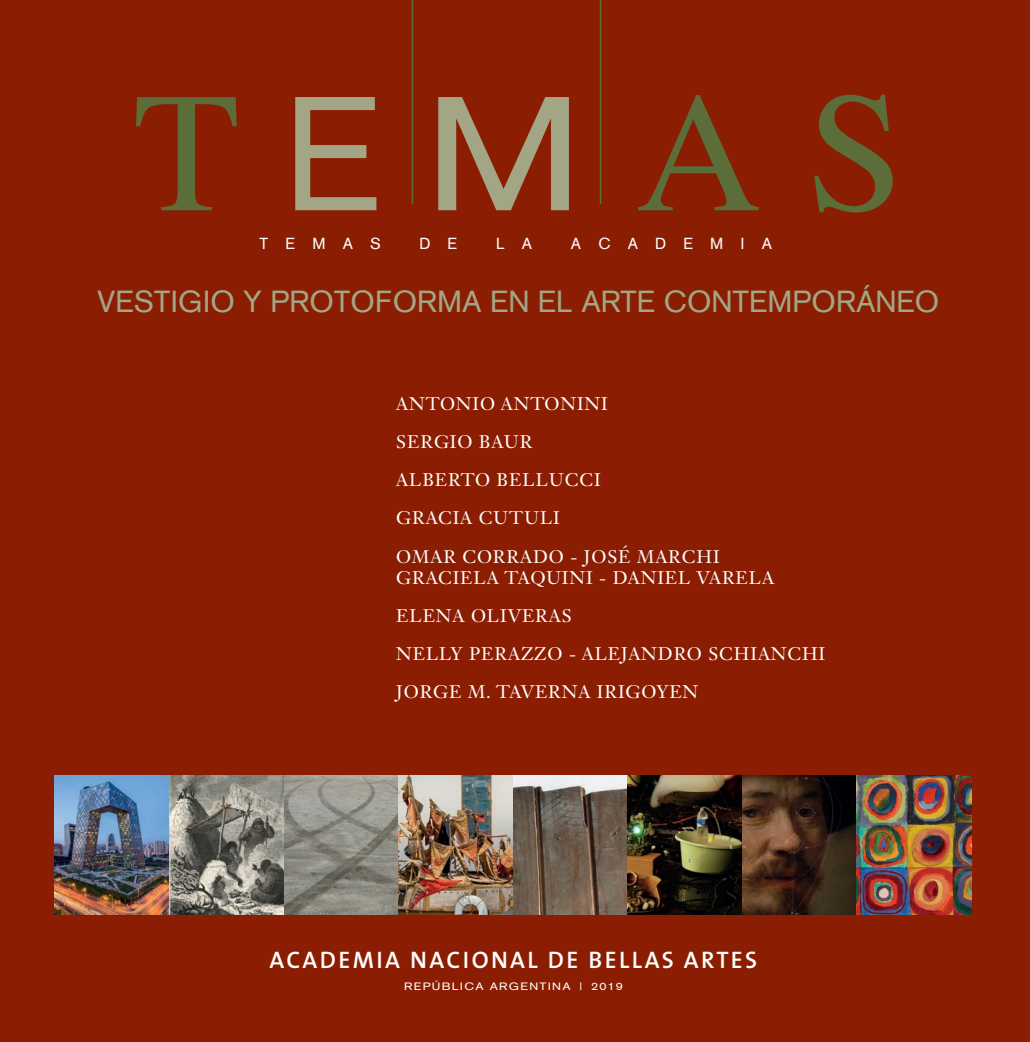
<style>
.page{position:relative;width:1030px;height:1042px;background:#fff}
.page>*{position:absolute;margin:0;border:0;box-sizing:border-box;transform-origin:0 0}
.t1{font:171px "Times";color:#5b6d38}
.t2{font:30px "Akzidenz Grotesk";color:#a2a685}
.t3{font:24px "The Sans Semi Bold Caps";letter-spacing:.1em;color:#fff}
.t4{font:18px/38px "Janson Text LT Std";letter-spacing:.05em;color:#fff}
.t5{font:15.75px "Akzidenz Grotesk";letter-spacing:1.09em;color:#fff}
.t6{font:10.5px "Akzidenz Grotesk";letter-spacing:.1em;color:#fff;scale:1.2 1}
.s1{font-family:"Akzidenz Grotesk";font-size:159px;color:#a2a685}
</style>
<div class="page">
<div style="left:0;top:0;width:1029px;height:1042px;background:#8b1e02"></div>
<hr style="left:411px;top:0;width:2px;height:204px;background:#5b6d38">
<hr style="left:599px;top:0;width:2px;height:204px;background:#5b6d38">
<img style="left:55px;top:775px;width:916px;height:139px">
<h1 class="t1" style="left:134px;top:-7px;width:771px">T<span class="s1">EM</span>AS</h1>
<p class="t5" style="left:259px;top:235px;width:46px">T EM</p>
<p class="t5" style="left:342px;top:235px;width:39px">A S</p>
<p class="t5" style="left:419px;top:235px;width:38px">D E</p>
<p class="t5" style="left:496px;top:235px;width:38px">L A</p>
<p class="t5" style="left:570px;top:235px;width:133px">ACADEM</p>
<p class="t5" style="left:740px;top:235px;width:33px">I A</p>
<h2 class="t2" style="left:97px;top:283px;width:843px">VESTI GI O Y PROTOFORMA EN EL ARTE CONTEMPORÁNEO</h2>
<p class="t4" style="left:396px;top:385px;width:325px">ANTONIO ANTONINI<br>SERGIO BAUR<br>ALBERTO BELLUCCI<br>GRACIA CUTULI<br>OMAR CORRADO - JOSÉ MARCHI</p>
<p class="t4" style="left:396px;top:558px;width:430px">GRACIELA TAQUINI - DANIEL VARELA<br>ELENA OLIVERAS<br>NELLY PERAZZO - ALEJANDRO SCHIANCHI<br>JORGE M. TAVERNA IRIGOYEN</p>
<h3 class="t3" style="left:269px;top:940px;width:489px">ACADEMIA NACIONAL DE BELLAS ARTES</h3>
<p class="t6" style="left:404px;top:980px;width:9px">REP</p>
<p class="t6" style="left:432px;top:980px;width:65px">ÚBLICA ARGEN</p>
<p class="t6" style="left:539px;top:980px;width:71px">TINA | 2019</p>
</div>
